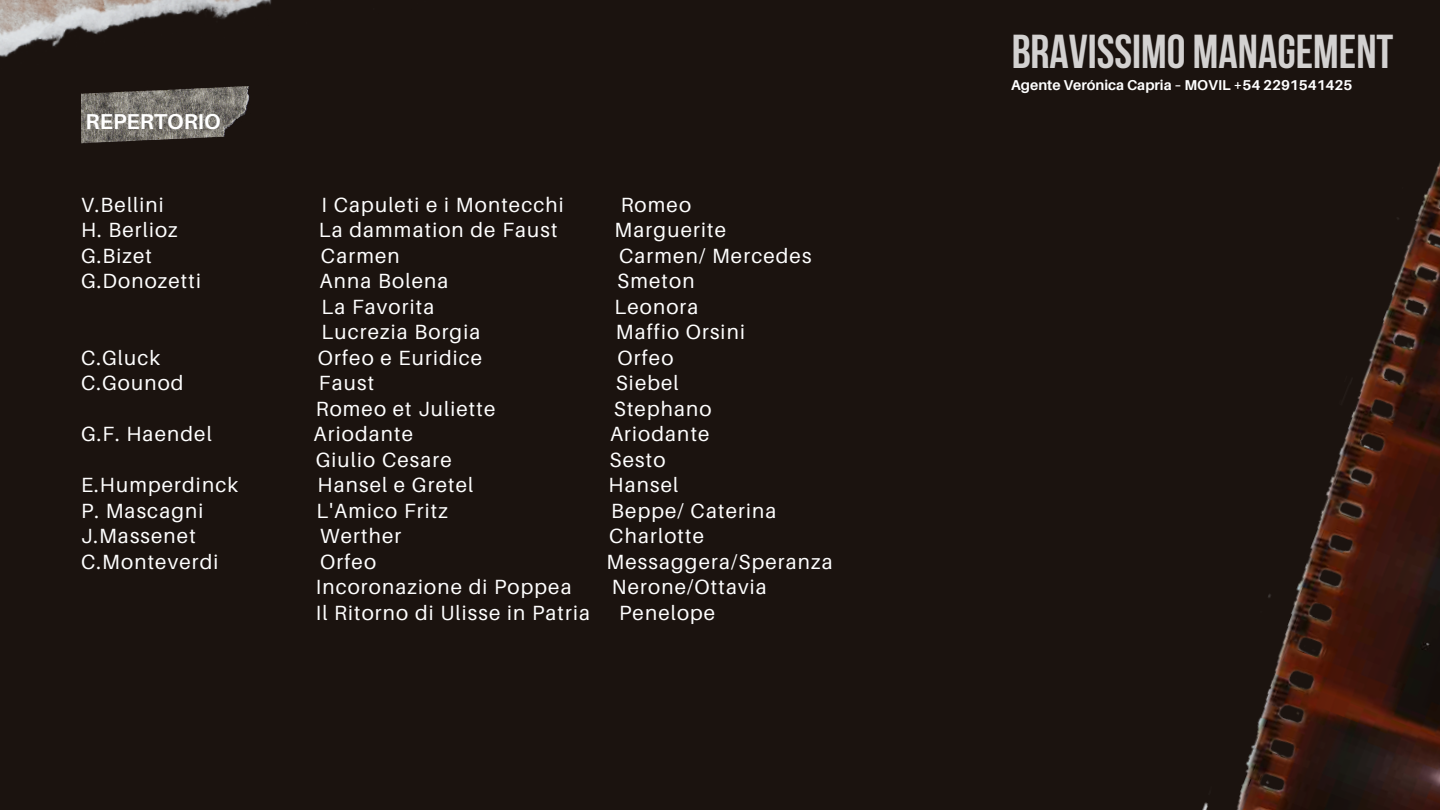
<style>
.page{position:relative;width:1440px;height:810px;background:#1b130f}
.page>*{position:absolute;margin:0;border:0;box-sizing:border-box;transform-origin:0 0}
.t1{font:700 47.4px "Bebas Neue";color:#fff}
.t2{font:700 21.5px "Aileron";color:#fff}
.t3{font:20.6px "Aileron";letter-spacing:.055em;color:#fff}
.t4{font:700 14.3px "Aileron";color:#fff}
</style>
<div class="page">
<img style="left:1202px;top:162px;width:238px;height:648px">
<img style="left:0;top:0;width:272px;height:57px">
<img style="left:81px;top:86px;width:169px;height:58px">
<p class="t2" style="left:86px;top:109px;width:136px">REPERTORIO</p>
<p class="t3" style="left:81px;top:192px;width:84px">V.Bellini</p>
<p class="t3" style="left:322px;top:192px;width:244px">I Capuleti e i Montecchi</p>
<p class="t3" style="left:621px;top:192px;width:72px">Romeo</p>
<p class="t3" style="left:81px;top:217px;width:98px">H. Berlioz</p>
<p class="t3" style="left:319px;top:217px;width:240px">La dammation de Faust</p>
<p class="t3" style="left:615px;top:217px;width:113px">Marguerite</p>
<p class="t3" style="left:81px;top:243px;width:73px">G.Bizet</p>
<p class="t3" style="left:321px;top:243px;width:80px">Carmen</p>
<p class="t3" style="left:619px;top:243px;width:194px">Carmen/ Mercedes</p>
<p class="t3" style="left:81px;top:268px;width:122px">G.Donozetti</p>
<p class="t3" style="left:320px;top:268px;width:130px">Anna Bolena</p>
<p class="t3" style="left:617px;top:268px;width:79px">Smeton</p>
<p class="t3" style="left:321px;top:294px;width:114px">La Favorita</p>
<p class="t3" style="left:614px;top:294px;width:85px">Leonora</p>
<p class="t3" style="left:321px;top:319px;width:160px">Lucrezia Borgia</p>
<p class="t3" style="left:616px;top:319px;width:131px">Maffio Orsini</p>
<p class="t3" style="left:81px;top:345px;width:81px">C.Gluck</p>
<p class="t3" style="left:318px;top:345px;width:166px">Orfeo e Euridice</p>
<p class="t3" style="left:618px;top:345px;width:57px">Orfeo</p>
<p class="t3" style="left:81px;top:370px;width:104px">C.Gounod</p>
<p class="t3" style="left:319px;top:370px;width:57px">Faust</p>
<p class="t3" style="left:616px;top:370px;width:64px">Siebel</p>
<p class="t3" style="left:316px;top:396px;width:181px">Romeo et Juliette</p>
<p class="t3" style="left:614px;top:396px;width:99px">Stephano</p>
<p class="t3" style="left:81px;top:421px;width:132px">G.F. Haendel</p>
<p class="t3" style="left:314px;top:421px;width:101px">Ariodante</p>
<p class="t3" style="left:610px;top:421px;width:101px">Ariodante</p>
<p class="t3" style="left:316px;top:447px;width:138px">Giulio Cesare</p>
<p class="t3" style="left:610px;top:447px;width:57px">Sesto</p>
<p class="t3" style="left:81px;top:472px;width:159px">E.Humperdinck</p>
<p class="t3" style="left:318px;top:472px;width:157px">Hansel e Gretel</p>
<p class="t3" style="left:609px;top:472px;width:71px">Hansel</p>
<p class="t3" style="left:81px;top:498px;width:124px">P. Mascagni</p>
<p class="t3" style="left:316px;top:498px;width:133px">L'Amico Fritz</p>
<p class="t3" style="left:611px;top:498px;width:167px">Beppe/ Caterina</p>
<p class="t3" style="left:81px;top:523px;width:116px">J.Massenet</p>
<p class="t3" style="left:320px;top:523px;width:83px">Werther</p>
<p class="t3" style="left:609px;top:523px;width:96px">Charlotte</p>
<p class="t3" style="left:81px;top:549px;width:139px">C.Monteverdi</p>
<p class="t3" style="left:320px;top:549px;width:57px">Orfeo</p>
<p class="t3" style="left:607px;top:549px;width:228px">Messaggera/Speranza</p>
<p class="t3" style="left:316px;top:574px;width:257px">Incoronazione di Poppea</p>
<p class="t3" style="left:612px;top:574px;width:156px">Nerone/Ottavia</p>
<p class="t3" style="left:316px;top:600px;width:276px">Il Ritorno di Ulisse in Patria</p>
<p class="t3" style="left:619px;top:600px;width:98px">Penelope</p>
<h1 class="t1" style="left:1011px;top:33px;width:384px">BRAVISSIMO MANAGEMENT</h1>
<p class="t4" style="left:1011px;top:76px;width:343px">Agente Verónica Capria – MOVIL +54 2291541425</p>
</div>
